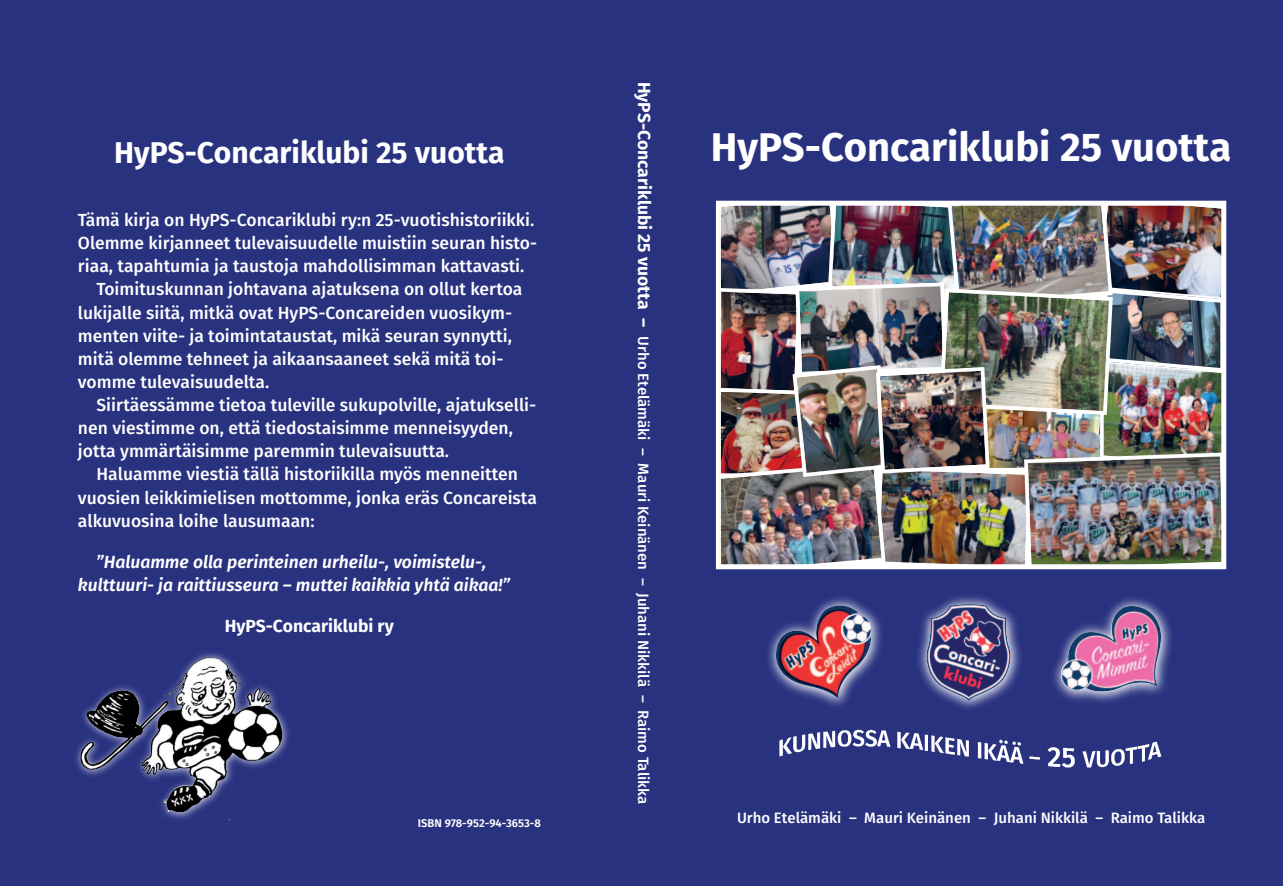
<style>
.page{position:relative;width:1283px;height:886px;background:#28327f}
.page>*{position:absolute;margin:0;border:0;box-sizing:border-box;transform-origin:0 0}
.t1{font:700 40px "Fira Sans";color:#fff}
.t2{font:700 30px "Fira Sans";color:#fff}
.t3{font:500 17.5px/23.1px "Fira Sans";color:#fff}
.t4{font:italic 600 17.5px/23.1px "Fira Sans";color:#fff;text-align:center}
.t5{font:700 17.5px "Fira Sans";color:#fff}
.t6{font:500 15px "Fira Sans";color:#fff}
.t7{font:600 11.25px "Fira Sans";color:#fff}
.s1{font-weight:700;font-size:17.5px}
</style>
<div class="page">
<img style="left:76px;top:653px;width:213px;height:167px">
<img style="left:779px;top:729px;width:383px;height:39px">
<img style="left:918px;top:596px;width:103px;height:113px">
<img style="left:1003px;top:618px;width:7px;height:62px">
<img style="left:1053px;top:598px;width:118px;height:104px">
<img style="left:1068px;top:632px;width:34px;height:29px">
<img style="left:768px;top:597px;width:113px;height:110px">
<img style="left:841px;top:618px;width:30px;height:34px">
<img style="left:722px;top:207px;width:498px;height:356px">
<div style="left:716px;top:201px;width:510px;height:368px;border:5px solid #fff"></div>
<img style="left:220px;top:659px;width:10px;height:55px">
<p class="t6" style="left:652px;top:82px;width:724px;rotate:90deg"><span class="s1">HyPS-Concariklubi 25 vuotta –</span> Urho Etelämäki – Mauri Keinänen – Juhani Nikkilä – Raimo Talikka</p>
<p class="t2" style="left:114px;top:131px;width:392px">HyPS-Concariklubi 25 vuotta</p>
<p class="t1" style="left:711px;top:119px;width:522px">HyPS-Concariklubi 25 vuotta</p>
<p class="t3" style="left:78px;top:208px;width:461px">Tämä kirja on HyPS-Concariklubi ry:n 25-vuotishistoriikki.<br>Olemme kirjanneet tulevaisuudelle muistiin seuran histo&shy;riaa, tapahtumia ja taustoja mahdollisimman kattavasti.</p>
<p class="t3" style="left:78px;top:278px;width:446px;text-indent:19px">Toimituskunnan johtavana ajatuksena on ollut kertoa lukijalle siitä, mitkä ovat HyPS-Concareiden vuosikym&shy;menten viite- ja toimintataustat, mikä seuran synnytti, mitä olemme tehneet ja aikaansaaneet sekä mitä toi&shy;vomme tulevaisuudelta.</p>
<p class="t3" style="left:78px;top:393px;width:460px;text-indent:19px">Siirtäessämme tietoa tuleville sukupolville, ajatukselli&shy;nen viestimme on, että tiedostaisimme menneisyyden, jotta ymmärtäisimme paremmin tulevaisuutta.</p>
<p class="t3" style="left:78px;top:463px;width:460px;text-indent:19px">Haluamme viestiä tällä historiikilla myös menneitten vuosien leikkimielisen mottomme, jonka eräs Concareista alkuvuosina loihe lausumaan:</p>
<p class="t4" style="left:78px;top:550px;width:433px">”Haluamme olla perinteinen urheilu-, voimistelu-, kulttuuri- ja raittiusseura – muttei kaikkia yhtä aikaa!”</p>
<p class="t5" style="left:225px;top:613px;width:171px">HyPS-Concariklubi ry</p>
<p class="t7" style="left:418px;top:815px;width:124px">ISBN 978-952-94-3653-8</p>
<p class="t6" style="left:737px;top:809px;width:470px">Urho Etelämäki – Mauri Keinänen – Juhani Nikkilä – Raimo Talikka</p>
</div>
